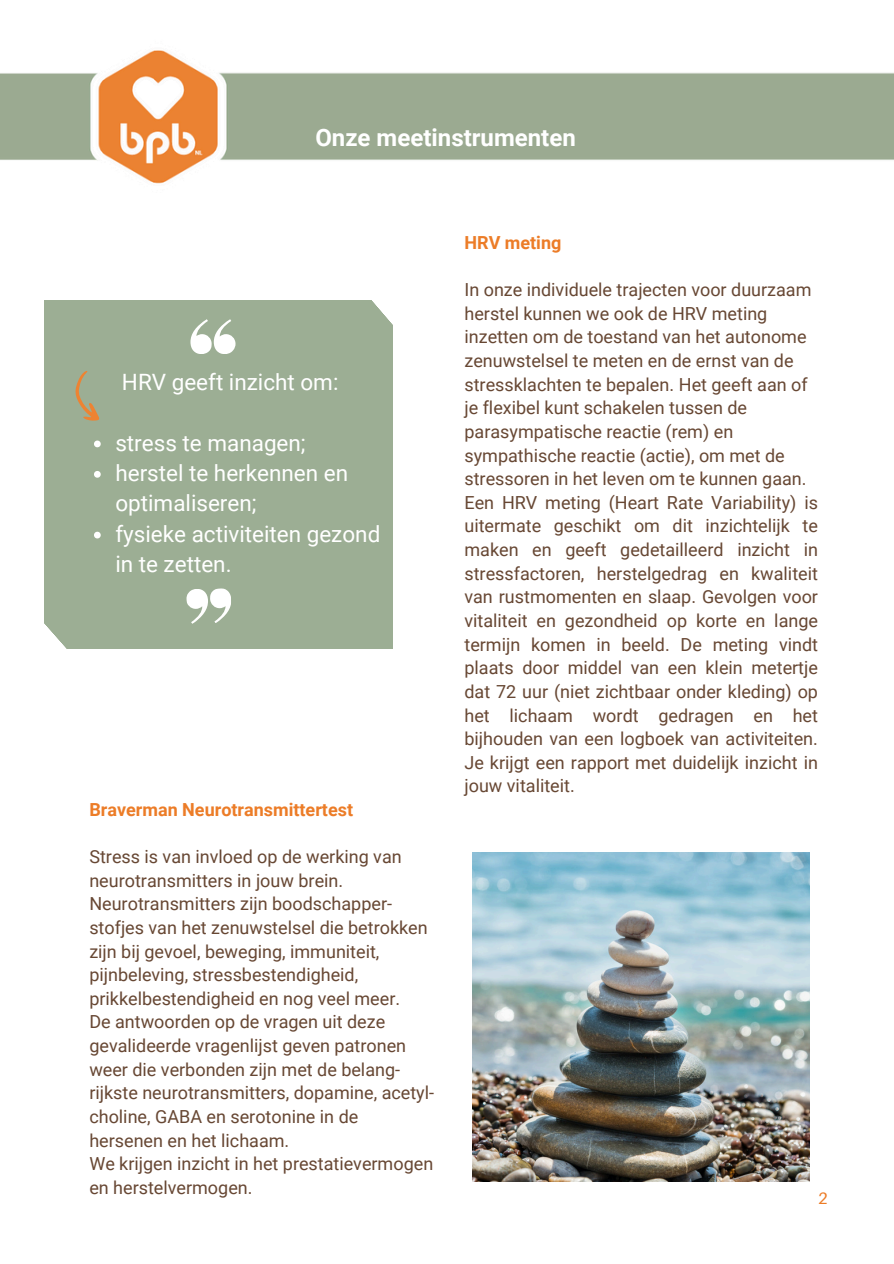
<style>
.page{position:relative;width:894px;height:1264px;background:#fff}
.page>*{position:absolute;margin:0;border:0;box-sizing:border-box;transform-origin:0 0}
.t1{font:700 24px "Roboto";color:#fff}
.t2{font:22.5px/30.3px "Roboto";color:#fff}
.t3{font:18px/23.7px "Roboto";color:#674733}
.t4{font:700 18px "Roboto";color:#ec7c27}
.t5{font:16.5px "Aileron";color:#ec7c27}
</style>
<div class="page">
<img style="left:0;top:50px;width:893px;height:1132px">
<div style="left:45px;top:300px;width:347px;height:348px;background:#9cae94"></div>
<svg style="left:357px;top:270px;width:74px;height:71px"></svg>
<svg style="left:5px;top:606px;width:74px;height:71px"></svg>
<svg style="left:186px;top:588px;width:45px;height:36px"></svg>
<svg style="left:190px;top:319px;width:45px;height:35px"></svg>
<svg style="left:94px;top:440px;width:7px;height:7px"></svg>
<svg style="left:94px;top:471px;width:7px;height:6px"></svg>
<svg style="left:94px;top:531px;width:7px;height:7px"></svg>
<img style="left:472px;top:852px;width:337px;height:329px">
<svg style="left:75px;top:371px;width:25px;height:50px"></svg>
<p class="t1" style="left:315px;top:124px;width:262px">Onze meetinstrumenten</p>
<p class="t2" style="left:122px;top:367px;width:218px">HRV geeft inzicht om:</p>
<p class="t2" style="left:115px;top:428px;width:192px">stress te managen;</p>
<h3 class="t2" style="left:115px;top:458px;width:234px">herstel te herkennen en optimaliseren;</h3>
<p class="t2" style="left:115px;top:519px;width:266px">fysieke activiteiten gezond in te zetten.</p>
<p class="t4" style="left:89px;top:799px;width:265px">Braverman Neurotransmittertest</p>
<p class="t3" style="left:89px;top:845px;width:314px">Stress is van invloed op de werking van neurotransmitters in jouw brein.</p>
<h3 class="t3" style="left:89px;top:892px;width:340px">Neurotransmitters zijn boodschapper&shy;stofjes van het zenuwstelsel die betrokken zijn bij gevoel, beweging, immuniteit, pijnbeleving, stressbestendigheid, prikkelbestendigheid en nog veel meer.</h3>
<p class="t3" style="left:89px;top:1010px;width:346px">De antwoorden op de vragen uit deze gevalideerde vragenlijst geven patronen weer die verbonden zijn met de belang&shy;rijkste neurotransmitters, dopamine, acetyl&shy;choline, GABA en serotonine in de hersenen en het lichaam.</p>
<p class="t3" style="left:89px;top:1152px;width:345px">We krijgen inzicht in het prestatievermogen en herstelvermogen.</p>
<h1 class="t4" style="left:464px;top:232px;width:98px">HRV meting</h1>
<p class="t3" style="left:464px;top:278px;width:348px">In onze individuele trajecten voor duurzaam herstel kunnen we ook de HRV meting inzetten om de toestand van het autonome zenuwstelsel te meten en de ernst van de stressklachten te bepalen. Het geeft aan of je flexibel kunt schakelen tussen de parasympatische reactie (rem) en</p>
<p class="t3" style="left:464px;top:443px;width:343px">sympathische reactie (actie), om met de stressoren in het leven om te kunnen gaan.</p>
<h2 class="t3" style="left:464px;top:491px;width:355px;text-align:justify">Een HRV meting (Heart Rate Variability) is uitermate geschikt om dit inzichtelijk te maken en geeft gedetailleerd inzicht in stressfactoren, herstelgedrag en kwaliteit van rustmomenten en slaap. Gevolgen voor vitaliteit en gezondheid op korte en lange termijn komen in beeld. De meting vindt plaats door middel van een klein metertje dat 72 uur (niet zichtbaar onder kleding) op het lichaam wordt gedragen en het bijhouden van een logboek van activiteiten.<br>Je krijgt een rapport met duidelijk inzicht in jouw vitaliteit.</h2>
<p class="t5" style="left:817px;top:1188px;width:11px">2</p>
</div>
